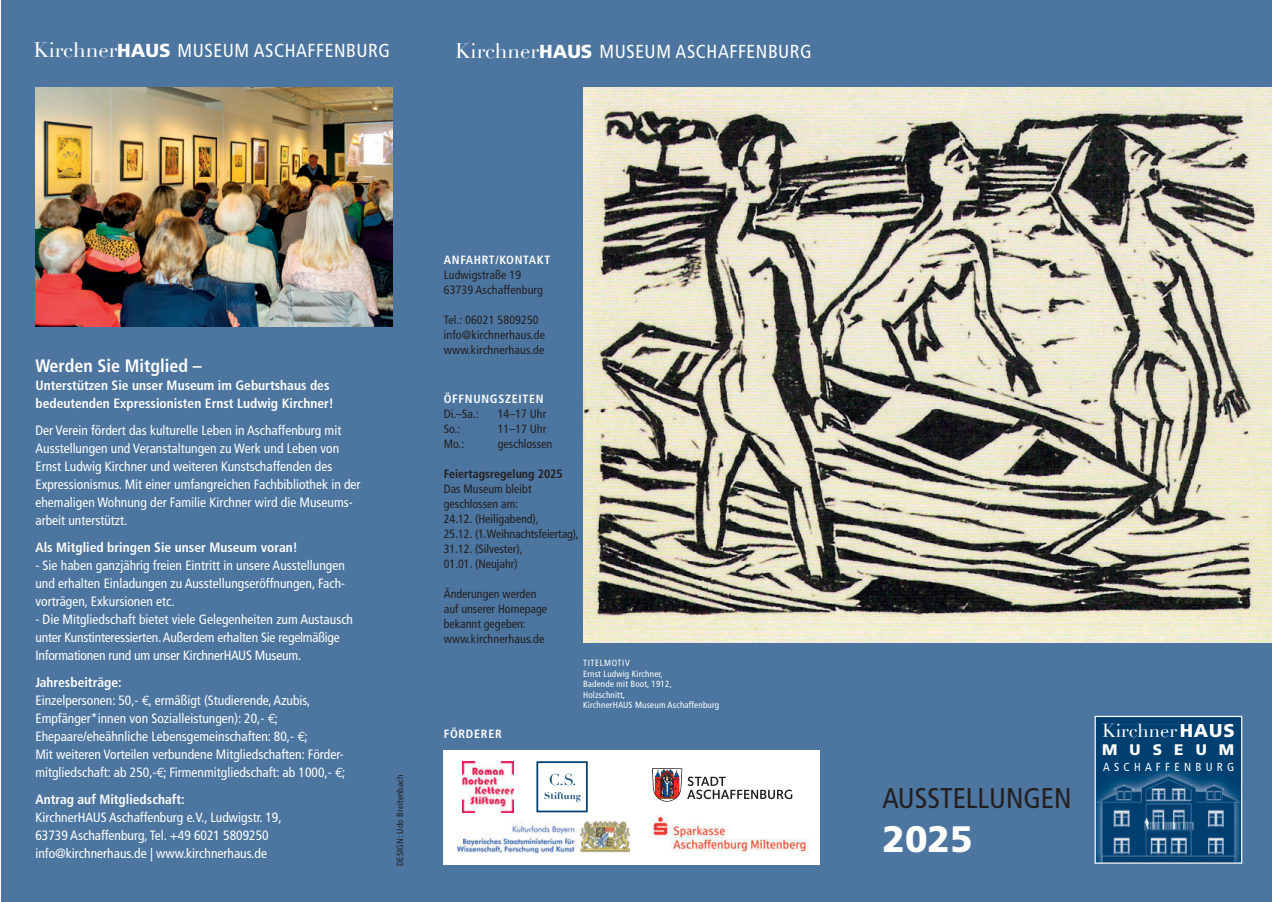
<style>
.page{position:relative;width:1272px;height:902px;background:#fff}
.page>*{position:absolute;margin:0;border:0;box-sizing:border-box;transform-origin:0 0}
.t1{font:900 36.75px "Frutiger";color:#fff}
.t2{font:condensed 28.5px "Frutiger";color:#231f20}
.t3{font:condensed 18.9px "Frutiger";letter-spacing:.03em;color:#fff}
.t4{font:18.45px "Didot";color:#fff}
.t5{font:700 condensed 18px "Frutiger";color:#fff}
.t6{font:900 15.3px "Frutiger";letter-spacing:.79em;color:#fff}
.t7{font:15.3px "Didot";color:#004071}
.t8{font:condensed 13.5px/18px "Frutiger";color:#fff}
.t9{font:700 condensed 13.5px/18px "Frutiger";color:#fff}
.t10{font:condensed 12px/15px "Frutiger";color:#231f20}
.t11{font:700 condensed 12px "Frutiger";letter-spacing:.06em;color:#fff}
.t12{font:700 condensed 12px "Frutiger";color:#231f20}
.t13{font:condensed 11.7px "Frutiger";letter-spacing:.365em;color:#fff}
.t14{font:700 9.45px "Didot";color:#004071}
.t15{font:condensed 9px/10.5px "Frutiger";letter-spacing:.02em;color:#fff}
.t16{font:condensed 9px "Frutiger";letter-spacing:.02em;color:#231f20}
.s1{font-family:"Didot";font-stretch:normal;font-size:20.7px}
.s2{font-weight:900;font-stretch:normal}
.s3{font-weight:700}
.s4{font-family:"Euro Mono";font-stretch:normal}
.s5{font-family:"Frutiger";font-weight:900}
</style>
<div class="page">
<div style="left:417px;top:0;width:854px;height:901px;background:#4c759f"></div>
<div style="left:443px;top:749px;width:377px;height:115px;background:#fff"></div>
<div style="left:1px;top:1px;width:416px;height:900px;background:#4c759f"></div>
<img style="left:35px;top:87px;width:358px;height:239px">
<img style="left:1096px;top:717px;width:144px;height:144px">
<div style="left:1096px;top:724px;width:144px;height:21px;background:#004071"></div>
<img style="left:1096px;top:732px;width:144px;height:5px">
<div style="left:1094px;top:715px;width:148px;height:148px;border:1px solid #fff"></div>
<svg style="left:652px;top:768px;width:140px;height:33px"></svg>
<img style="left:462px;top:761px;width:51px;height:51px">
<div style="left:536px;top:761px;width:51px;height:51px;background:#fff;border:2px solid #004071"></div>
<img style="left:583px;top:87px;width:688px;height:555px">
<img style="left:654px;top:815px;width:155px;height:39px">
<img style="left:457px;top:821px;width:172px;height:31px">
<h3 class="t3" style="left:33px;top:42px;width:358px"><span class="s1">Kirchner</span><span class="s2">HAUS</span> MUSEUM ASCHAFFENBURG</h3>
<h3 class="t3" style="left:455px;top:43px;width:358px"><span class="s1">Kirchner</span><span class="s2">HAUS</span> MUSEUM ASCHAFFENBURG</h3>
<h3 class="t5" style="left:35px;top:358px;width:168px">Werden Sie Mitglied –</h3>
<p class="t9" style="left:35px;top:377px;width:300px">Unterstützen Sie unser Museum im Geburtshaus des bedeutenden Expressionisten Ernst Ludwig Kirchner!</p>
<p class="t8" style="left:35px;top:422px;width:327px">Der Verein fördert das kulturelle Leben in Aschaffenburg mit Ausstellungen und Veranstaltungen zu Werk und Leben von Ernst Ludwig Kirchner und weiteren Kunstschaffenden des Expressionismus. Mit einer umfangreichen Fachbibliothek in der ehemaligen Wohnung der Familie Kirchner wird die Museums&shy;arbeit unterstützt.</p>
<p class="t9" style="left:35px;top:539px;width:264px">Als Mitglied bringen Sie unser Museum voran!</p>
<p class="t8" style="left:35px;top:557px;width:311px;text-align:justify">- Sie haben ganzjährig freien Eintritt in unsere Ausstellungen und erhalten Einladungen zu Ausstellungseröffnungen, Fach&shy;vorträgen, Exkursionen etc.</p>
<p class="t8" style="left:35px;top:611px;width:319px">- Die Mitgliedschaft bietet viele Gelegenheiten zum Austausch unter Kunstinteressierten. Außerdem erhalten Sie regelmäßige<br>Informationen rund um unser KirchnerHAUS Museum.</p>
<p class="t8" style="left:35px;top:674px;width:311px"><span class="s3">Jahresbeiträge:<br></span>Einzelpersonen: 50,- <span class="s4">€</span>, ermäßigt (Studierende, Azubis, Empfänger*innen von Sozialleistungen): 20,- <span class="s4">€</span>; Ehepaare/eheähnliche Lebensgemeinschaften: 80,- <span class="s4">€</span>;<br>Mit weiteren Vorteilen verbundene Mitgliedschaften: Förder&shy;mitgliedschaft: ab 250,-<span class="s4">€</span>; Firmenmitgliedschaft: ab 1000,- <span class="s4">€</span>;</p>
<p class="t9" style="left:35px;top:791px;width:151px">Antrag auf Mitgliedschaft:</p>
<p class="t8" style="left:35px;top:809px;width:248px">KirchnerHAUS Aschaffenburg e.V., Ludwigstr. 19,<br>63739 Aschaffenburg, Tel. +49 6021 5809250 info@kirchnerhaus.de | www.kirchnerhaus.de</p>
<p class="t16" style="left:396px;top:865px;width:93px;rotate:-90deg">DESIGN: Udo Breitenbach</p>
<p class="t11" style="left:444px;top:255px;width:108px">ANFAHRT/KONTAKT</p>
<p class="t10" style="left:444px;top:268px;width:101px">Ludwigstraße 19<br>63739 Aschaffenburg</p>
<p class="t10" style="left:444px;top:313px;width:103px">Tel.: 06021 5809250 info@kirchnerhaus.de www.kirchnerhaus.de</p>
<p class="t11" style="left:444px;top:394px;width:101px">ÖFFNUNGSZEITEN</p>
<p class="t10" style="left:444px;top:407px;width:37px">Di.–Sa.:</p>
<p class="t10" style="left:498px;top:407px;width:50px">14–17 Uhr</p>
<p class="t10" style="left:444px;top:422px;width:18px">So.:</p>
<p class="t10" style="left:498px;top:422px;width:50px">11–17 Uhr</p>
<p class="t10" style="left:444px;top:437px;width:22px">Mo.:</p>
<p class="t10" style="left:498px;top:437px;width:56px">geschlossen</p>
<p class="t12" style="left:444px;top:469px;width:120px">Feiertagsregelung 2025</p>
<p class="t10" style="left:444px;top:482px;width:136px">Das Museum bleibt geschlossen am:<br>24.12. (Heiligabend),<br>25.12. (1.Weihnachtsfeiertag),<br>31.12. (Silvester),<br>01.01. (Neujahr)</p>
<p class="t10" style="left:444px;top:587px;width:105px">Änderungen werden auf unserer Homepage bekannt gegeben: www.kirchnerhaus.de</p>
<p class="t11" style="left:444px;top:729px;width:59px">FÖRDERER</p>
<p class="t15" style="left:583px;top:658px;width:138px">TITELMOTIV<br>Ernst Ludwig Kirchner,<br>Badende mit Boot, 1912,<br>Holzschnitt,<br>KirchnerHAUS Museum Aschaffenburg</p>
<p class="t7" style="left:549px;top:771px;width:29px">C.S.</p>
<p class="t14" style="left:544px;top:792px;width:38px">Stiftung</p>
<h2 class="t2" style="left:882px;top:786px;width:190px">AUSSTELLUNGEN</h2>
<h1 class="t1" style="left:882px;top:818px;width:92px">2025</h1>
<h3 class="t4" style="left:1101px;top:719px;width:134px">Kirchner <span class="s5">HAUS</span></h3>
<p class="t6" style="left:1102px;top:740px;width:134px">MUSEUM</p>
<p class="t13" style="left:1103px;top:759px;width:133px">ASCHAFFENBURG</p>
</div>
